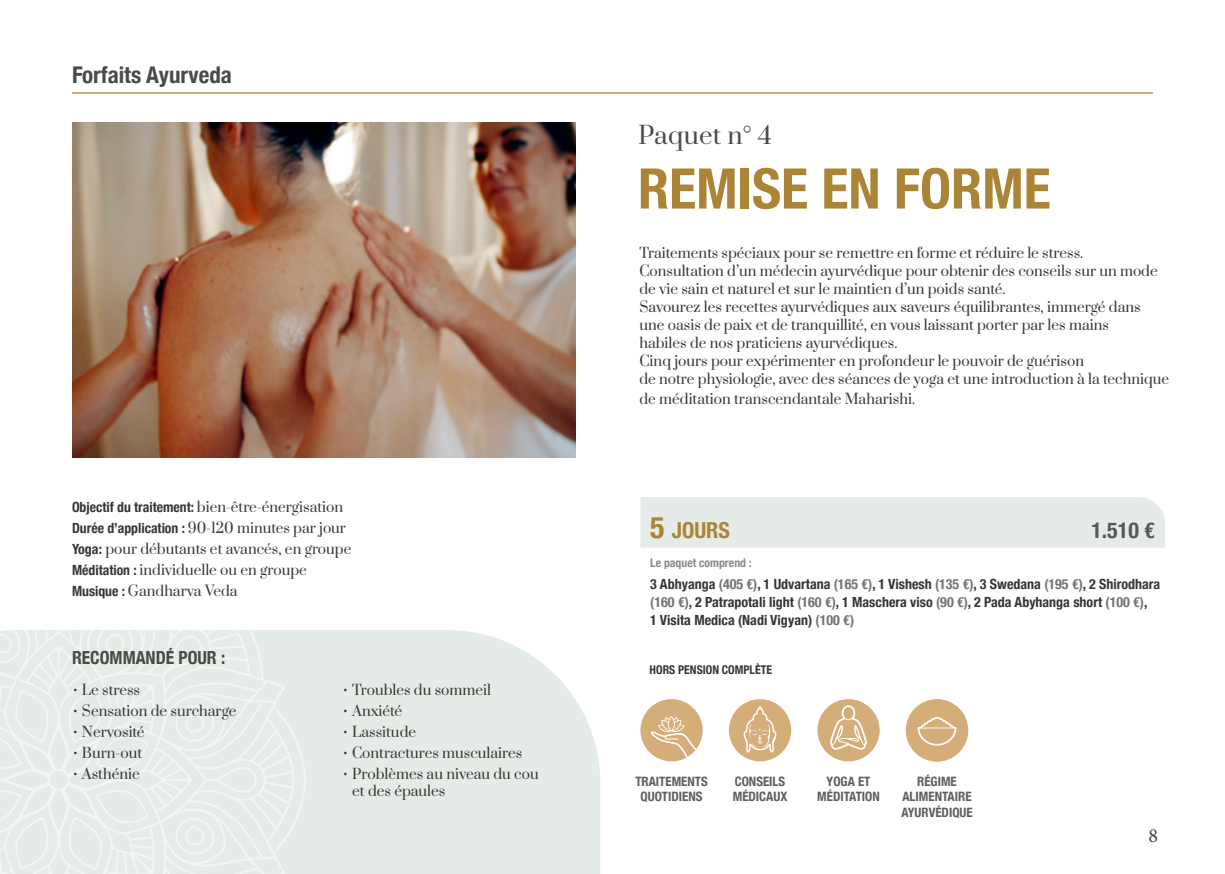
<style>
.page{position:relative;width:1225px;height:874px;background:#fff}
.page>*{position:absolute;margin:0;border:0;box-sizing:border-box;transform-origin:0 0}
.t1{font:700 condensed 56px "Helvetica Neue";color:#ab8435}
.t2{font:24px "Prata";letter-spacing:.01em;color:#484c47}
.t3{font:700 condensed 23px "Helvetica Neue";color:#484c47}
.t4{font:700 condensed 22px "Helvetica Neue";color:#ab8435}
.t5{font:700 condensed 22px "Helvetica Neue";color:#57585a}
.t6{font:20px "Minion Pro";color:#3e3e3f}
.t7{font:700 condensed 18px "Helvetica Neue";color:#484c47}
.t8{font:14px/18px "Prata";color:#343833}
.t9{font:700 condensed 14px/18px "Helvetica Neue";color:#343833}
.t10{font:700 condensed 13px "Helvetica Neue";color:#5d605b}
.t11{font:700 condensed 12px "Helvetica Neue";color:#343833}
.t12{font:700 condensed 12px "Helvetica Neue";color:#888a87}
.s1{font-family:"Helvetica Neue";font-weight:700;font-stretch:condensed}
.s2{font-size:30px}
.s3{color:#727571}
</style>
<div class="page">
<div style="left:306px;top:630px;width:294px;height:243px;background:#e5ece7"></div>
<svg style="left:0;top:630px;width:306px;height:243px;fill:#e5ece7"></svg>
<svg style="left:0;top:689px;width:49px;height:80px;background:#e7ede9"></svg>
<svg style="left:0;top:789px;width:49px;height:80px;background:#e7ede9"></svg>
<svg style="left:69px;top:789px;width:80px;height:80px"></svg>
<svg style="left:69px;top:689px;width:80px;height:80px;background:#e7ede9"></svg>
<svg style="left:174px;top:817px;width:42px;height:38px"></svg>
<svg style="left:174px;top:703px;width:42px;height:38px;background:#e7ede9"></svg>
<svg style="left:96px;top:630px;width:38px;height:33px"></svg>
<svg style="left:0;top:630px;width:21px;height:33px"></svg>
<img style="left:72px;top:122px;width:503px;height:335px">
<hr style="left:72px;top:92px;width:1081px;height:2px;background:#c3924d">
<div style="left:640px;top:497px;width:525px;height:50px;background:#e5ece7"></div>
<div style="left:640px;top:698px;width:62px;height:63px;background:#d5ad79;border-radius:50%"></div>
<svg style="left:648px;top:716px;width:50px;height:42px"></svg>
<div style="left:729px;top:698px;width:62px;height:63px;background:#d5ad79;border-radius:50%"></div>
<svg style="left:744px;top:706px;width:34px;height:56px"></svg>
<div style="left:817px;top:698px;width:62px;height:63px;background:#d5ad79;border-radius:50%"></div>
<svg style="left:829px;top:703px;width:40px;height:47px"></svg>
<div style="left:905px;top:698px;width:63px;height:63px;background:#d5ad79;border-radius:50%"></div>
<svg style="left:917px;top:716px;width:40px;height:30px"></svg>
<p class="t3" style="left:72px;top:56px;width:161px">Forfaits Ayurveda</p>
<p class="t8" style="left:72px;top:497px;width:273px"><span class="s1">Objectif du traitement:</span> bien-être-énergisation</p>
<p class="t8" style="left:72px;top:518px;width:275px"><span class="s1">Durée d’application :</span> 90-120 minutes par jour</p>
<p class="t8" style="left:72px;top:539px;width:281px"><span class="s1">Yoga:</span> pour débutants et avancés, en groupe</p>
<p class="t8" style="left:72px;top:560px;width:236px"><span class="s1">Méditation :</span> individuelle ou en groupe</p>
<p class="t8" style="left:72px;top:581px;width:167px"><span class="s1">Musique :</span> Gandharva Veda</p>
<p class="t7" style="left:72px;top:642px;width:155px">RECOMMANDÉ POUR :</p>
<p class="t8" style="left:72px;top:679px;width:70px">• Le stress</p>
<p class="t8" style="left:72px;top:700px;width:166px">• Sensation de surcharge</p>
<p class="t8" style="left:72px;top:721px;width:74px">• Nervosité</p>
<p class="t8" style="left:72px;top:742px;width:72px">• Burn-out</p>
<p class="t8" style="left:72px;top:763px;width:69px">• Asthénie</p>
<p class="t8" style="left:342px;top:679px;width:150px">• Troubles du sommeil</p>
<p class="t8" style="left:342px;top:700px;width:62px">• Anxiété</p>
<p class="t8" style="left:342px;top:721px;width:75px">• Lassitude</p>
<p class="t8" style="left:342px;top:742px;width:182px">• Contractures musculaires</p>
<p class="t8" style="left:342px;top:763px;width:198px">• Problèmes au niveau du cou</p>
<p class="t8" style="left:352px;top:780px;width:95px">et des épaules</p>
<p class="t2" style="left:638px;top:116px;width:135px">Paquet n° 4</p>
<p class="t1" style="left:638px;top:142px;width:414px">REMISE EN FORME</p>
<p class="t8" style="left:639px;top:243px;width:445px">Traitements spéciaux pour se remettre en forme et réduire le stress.</p>
<p class="t8" style="left:639px;top:261px;width:520px">Consultation d’un médecin ayurvédique pour obtenir des conseils sur un mode</p>
<p class="t8" style="left:639px;top:279px;width:368px">de vie sain et naturel et sur le maintien d’un poids santé.</p>
<p class="t8" style="left:639px;top:297px;width:503px">Savourez les recettes ayurvédiques aux saveurs équilibrantes, immergé dans</p>
<p class="t8" style="left:639px;top:315px;width:471px">une oasis de paix et de tranquillité, en vous laissant porter par les mains</p>
<p class="t8" style="left:639px;top:333px;width:259px">habiles de nos praticiens ayurvédiques.</p>
<p class="t8" style="left:639px;top:351px;width:531px">Cinq jours pour expérimenter en profondeur le pouvoir de guérison<br>de notre physiologie, avec des séances de yoga et une introduction à la technique</p>
<p class="t8" style="left:639px;top:389px;width:277px">de méditation transcendantale Maharishi.</p>
<p class="t4" style="left:650px;top:512px;width:81px"><span class="s2">5</span> JOURS</p>
<p class="t5" style="left:1091px;top:511px;width:65px">1.510 €</p>
<p class="t12" style="left:650px;top:552px;width:103px">Le paquet comprend :</p>
<p class="t9" style="left:650px;top:574px;width:511px">3 Abhyanga <span class="s3">(405 €)</span>, 1 Udvartana <span class="s3">(165 €)</span>, 1 Vishesh <span class="s3">(135 €)</span>, 3 Swedana <span class="s3">(195 €)</span>, 2 Shirodhara <span class="s3">(160 €)</span>, 2 Patrapotali light <span class="s3">(160 €)</span>, 1 Maschera viso <span class="s3">(90 €)</span>, 2 Pada Abyhanga short <span class="s3">(100 €)</span>,</p>
<p class="t9" style="left:650px;top:610px;width:205px">1 Visita Medica (Nadi Vigyan) <span class="s3">(100 €)</span></p>
<p class="t11" style="left:649px;top:659px;width:124px">HORS PENSION COMPLÈTE</p>
<p class="t10" style="left:635px;top:770px;width:74px">TRAITEMENTS</p>
<p class="t10" style="left:640px;top:784px;width:63px">QUOTIDIENS</p>
<p class="t10" style="left:735px;top:770px;width:52px">CONSEILS</p>
<p class="t10" style="left:733px;top:785px;width:56px">MÉDICAUX</p>
<p class="t10" style="left:826px;top:770px;width:45px">YOGA ET</p>
<p class="t10" style="left:817px;top:785px;width:64px">MÉDITATION</p>
<p class="t10" style="left:917px;top:770px;width:41px">RÉGIME</p>
<p class="t10" style="left:902px;top:785px;width:71px">ALIMENTAIRE</p>
<p class="t10" style="left:901px;top:801px;width:73px">AYURVÉDIQUE</p>
<h3 class="t6" style="left:1148px;top:821px;width:11px">8</h3>
</div>
